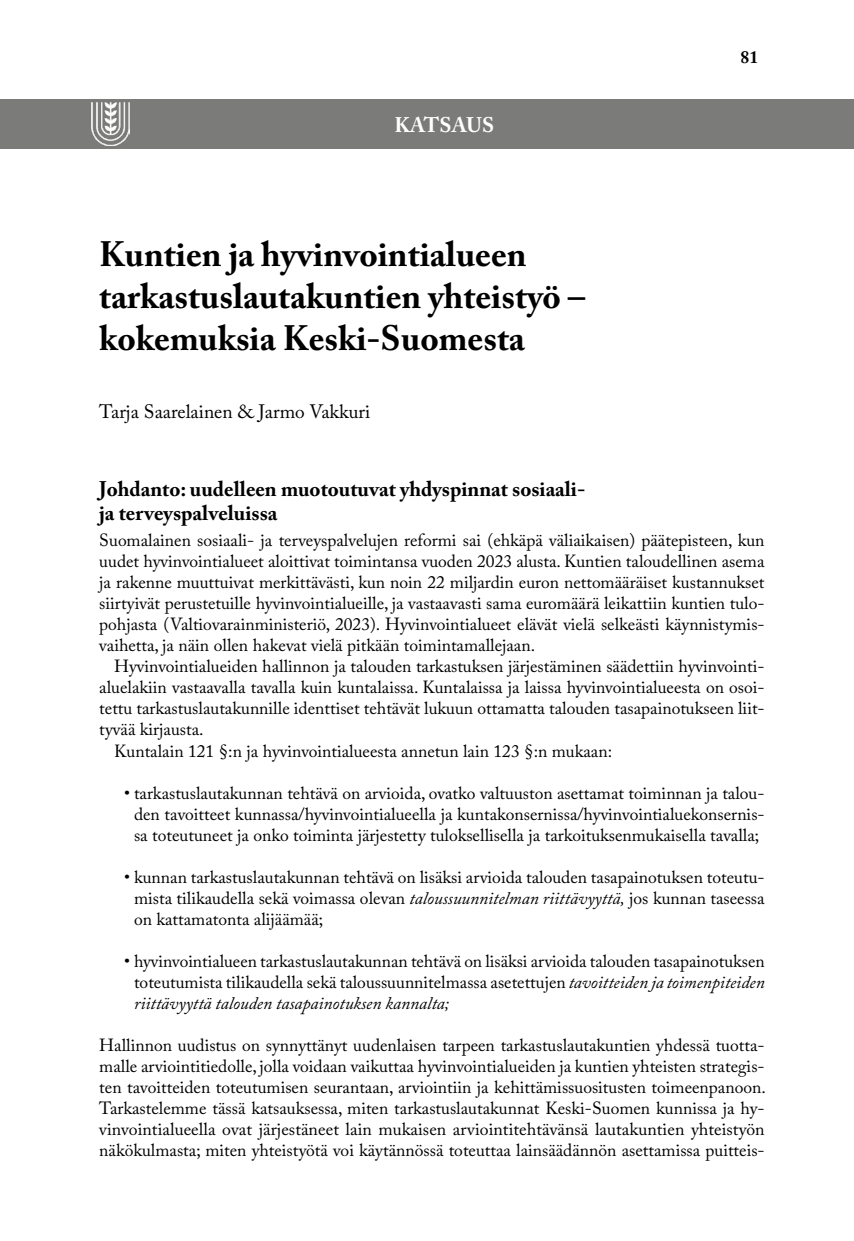
<style>
.page{position:relative;width:854px;height:1241px;background:#fff}
.page>*{position:absolute;margin:0;border:0;box-sizing:border-box;transform-origin:0 0}
.t1{font:700 35px/42px "Adobe Caslon Pro";color:#000}
.t2{font:700 21px/24.5px "Adobe Caslon Pro";color:#000}
.t3{font:700 21px "Adobe Caslon Pro";letter-spacing:.01em;color:#fff}
.t4{font:19.25px "Adobe Caslon Pro";color:#000}
.t5{font:17.5px/21px "Adobe Caslon Pro";color:#000;text-align:justify}
.t6{font:700 17.5px "Adobe Caslon Pro";color:#000}
.s1{font-style:italic}
</style>
<div class="page">
<div style="left:0;top:99px;width:853px;height:50px;background:#7b7b7a"></div>
<img style="left:91px;top:103px;width:38px;height:42px">
<p class="t3" style="left:394px;top:112px;width:101px">KATSAUS</p>
<h1 class="t1" style="left:99px;top:232px;width:487px">Kuntien ja hyvinvointialueen tarkastuslautakuntien yhteistyö – kokemuksia Keski-Suomesta</h1>
<p class="t4" style="left:99px;top:399px;width:272px">Tarja Saarelainen &amp; Jarmo Vakkuri</p>
<p class="t6" style="left:740px;top:47px;width:19px">81</p>
<p class="t2" style="left:99px;top:476px;width:487px">Johdanto: uudelleen muotoutuvat yhdyspinnat sosiaali&shy;ja terveyspalveluissa</p>
<p class="t5" style="left:99px;top:529px;width:666px">Suomalainen sosiaali- ja terveyspalvelujen reformi sai (ehkäpä väliaikaisen) päätepisteen, kun uudet hyvinvointialueet aloittivat toimintansa vuoden 2023 alusta. Kuntien taloudellinen asema ja rakenne muuttuivat merkittävästi, kun noin 22 miljardin euron nettomääräiset kustannukset siirtyivät perustetuille hyvinvointialueille, ja vastaavasti sama euromäärä leikattiin kuntien tulo&shy;pohjasta (Valtiovarainministeriö, 2023). Hyvinvointialueet elävät vielä selkeästi käynnistymis&shy;vaihetta, ja näin ollen hakevat vielä pitkään toimintamallejaan.</p>
<p class="t5" style="left:114px;top:655px;width:651px">Hyvinvointialueiden hallinnon ja talouden tarkastuksen järjestäminen säädettiin hyvinvointi-</p>
<p class="t5" style="left:99px;top:676px;width:666px">aluelakiin vastaavalla tavalla kuin kuntalaissa. Kuntalaissa ja laissa hyvinvointialueesta on osoi-</p>
<p class="t5" style="left:99px;top:697px;width:666px">tettu tarkastuslautakunnille identtiset tehtävät lukuun ottamatta talouden tasapainotukseen liit-</p>
<p class="t5" style="left:99px;top:718px;width:106px">tyvää kirjausta.</p>
<p class="t5" style="left:114px;top:739px;width:499px">Kuntalain 121 §:n ja hyvinvointialueesta annetun lain 123 §:n mukaan:</p>
<p class="t5" style="left:124px;top:781px;width:641px;text-align:center">• tarkastuslautakunnan tehtävä on arvioida, ovatko valtuuston asettamat toiminnan ja talou&shy;den tavoitteet kunnassa/hyvinvointialueella ja kuntakonsernissa/hyvinvointialuekonsernis&shy;sa toteutuneet ja onko toiminta järjestetty tuloksellisella ja tarkoituksenmukaisella tavalla;</p>
<p class="t5" style="left:134px;top:865px;width:632px;text-indent:-10px">• kunnan tarkastuslautakunnan tehtävä on lisäksi arvioida talouden tasapainotuksen toteutu&shy;mista tilikaudella sekä voimassa olevan <span class="s1">taloussuunnitelman riittävyyttä,</span> jos kunnan taseessa on kattamatonta alijäämää;</p>
<p class="t5" style="left:134px;top:949px;width:632px;text-indent:-10px">• hyvinvointialueen tarkastuslautakunnan tehtävä on lisäksi arvioida talouden tasapainotuksen toteutumista tilikaudella sekä taloussuunnitelmassa asetettujen <span class="s1">tavoitteiden ja toimenpiteiden riittävyyttä talouden tasapainotuksen kannalta;</span></p>
<p class="t5" style="left:99px;top:1033px;width:667px">Hallinnon uudistus on synnyttänyt uudenlaisen tarpeen tarkastuslautakuntien yhdessä tuotta&shy;malle arviointitiedolle, jolla voidaan vaikuttaa hyvinvointialueiden ja kuntien yhteisten strategis&shy;ten tavoitteiden toteutumisen seurantaan, arviointiin ja kehittämissuositusten toimeenpanoon.<br>Tarkastelemme tässä katsauksessa, miten tarkastuslautakunnat Keski-Suomen kunnissa ja hy&shy;vinvointialueella ovat järjestäneet lain mukaisen arviointitehtävänsä lautakuntien yhteistyön näkökulmasta; miten yhteistyötä voi käytännössä toteuttaa lainsäädännön asettamissa puitteis-</p>
</div>
